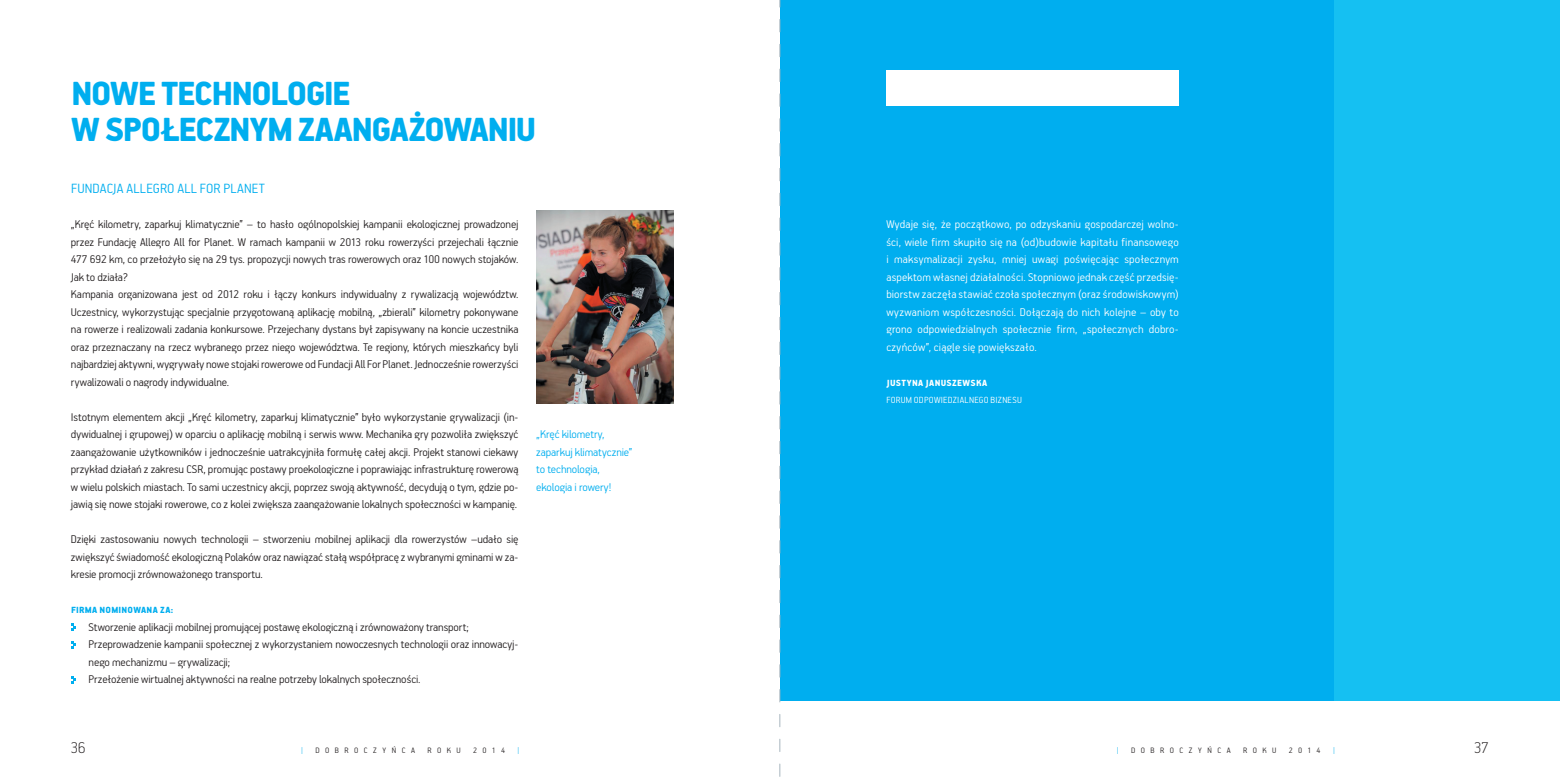
<style>
.page{position:relative;width:1560px;height:780px;background:#fff}
.page>*{position:absolute;margin:0;border:0;box-sizing:border-box;transform-origin:0 0}
.t1{font:900 37.5px/35px "PF Handbook Pro";letter-spacing:-.045em;color:#00aeef}
.t2{font:100 17.5px "PF Handbook Pro";color:#231f20}
.t3{font:300 15px "PF Handbook Pro";letter-spacing:.01em;color:#00aeef}
.t4{font:300 12.5px/17.5px "PF Handbook Pro";letter-spacing:-.005em;color:#231f20}
.t5{font:300 12.5px/17.5px "PF Handbook Pro";letter-spacing:.015em;color:#fff;text-align:justify}
.t6{font:300 12.5px/17.5px "PF Handbook Pro";letter-spacing:-.005em;color:#00aeef}
.t7{font:300 10px "PF Handbook Pro";letter-spacing:.025em;color:#fff}
.t8{font:900 10px "PF Handbook Pro";letter-spacing:.025em;color:#00aeef}
.t9{font:900 10px "PF Handbook Pro";letter-spacing:.035em;color:#fff}
.t10{font:300 8.75px "PF Handbook Pro";letter-spacing:.625em;color:#231f20}
.t11{font:300 8.75px "PF Handbook Pro";color:#00aeef}
</style>
<div class="page">
<div style="left:1333px;top:0;width:226px;height:700px;background:#15c0f2"></div>
<div style="left:780px;top:0;width:553px;height:700px;background:#00aeef"></div>
<div style="left:886px;top:71px;width:292px;height:35px;background:#fff"></div>
<svg style="left:71px;top:623px;width:5px;height:7px"></svg>
<svg style="left:71px;top:641px;width:5px;height:7px"></svg>
<svg style="left:71px;top:676px;width:5px;height:7px"></svg>
<img style="left:536px;top:210px;width:137px;height:193px">
<svg style="left:779px;top:0;width:1px;height:777px"></svg>
<h1 class="t1" style="left:71px;top:76px;width:467px">NOWE TECHNOLOGIE<br>W SPOŁECZNYM ZAANGAŻOWANIU</h1>
<p class="t3" style="left:71px;top:179px;width:195px">FUNDACJA ALLEGRO ALL FOR PLANET</p>
<p class="t4" style="left:71px;top:215px;width:449px">„Kręć kilometry, zaparkuj klimatycznie” – to hasło ogólnopolskiej kampanii ekologicznej prowadzonej przez Fundację Allegro All for Planet. W ramach kampanii w 2013 roku rowerzyści przejechali łącznie 477 692 km, co przełożyło się na 29 tys. propozycji nowych tras rowerowych oraz 100 nowych stojaków.<br>Jak to działa?<br>Kampania organizowana jest od 2012 roku i łączy konkurs indywidualny z rywalizacją województw.<br>Uczestnicy, wykorzystując specjalnie przygotowaną aplikację mobilną, „zbierali” kilometry pokonywane na rowerze i realizowali zadania konkursowe. Przejechany dystans był zapisywany na koncie uczestnika oraz przeznaczany na rzecz wybranego przez niego województwa. Te regiony, których mieszkańcy byli najbardziej aktywni, wygrywały nowe stojaki rowerowe od Fundacji All For Planet. Jednocześnie rowerzyści rywalizowali o nagrody indywidualne.</p>
<p class="t4" style="left:71px;top:407px;width:449px;text-align:justify">Istotnym elementem akcji „Kręć kilometry, zaparkuj klimatycznie” było wykorzystanie grywalizacji (in&shy;dywidualnej i grupowej) w oparciu o aplikację mobilną i serwis www. Mechanika gry pozwoliła zwiększyć zaangażowanie użytkowników i jednocześnie uatrakcyjniła formułę całej akcji. Projekt stanowi ciekawy przykład działań z zakresu CSR, promując postawy proekologiczne i poprawiając infrastrukturę rowerową w wielu polskich miastach. To sami uczestnicy akcji, poprzez swoją aktywność, decydują o tym, gdzie po&shy;jawią się nowe stojaki rowerowe, co z kolei zwiększa zaangażowanie lokalnych społeczności w kampanię.</p>
<p class="t4" style="left:71px;top:530px;width:449px;text-align:justify">Dzięki zastosowaniu nowych technologii – stworzeniu mobilnej aplikacji dla rowerzystów –udało się zwiększyć świadomość ekologiczną Polaków oraz nawiązać stałą współpracę z wybranymi gminami w za&shy;kresie promocji zrównoważonego transportu.</p>
<p class="t8" style="left:71px;top:604px;width:104px">FIRMA NOMINOWANA ZA:</p>
<p class="t4" style="left:89px;top:617px;width:431px">Stworzenie aplikacji mobilnej promującej postawę ekologiczną i zrównoważony transport; Przeprowadzenie kampanii społecznej z wykorzystaniem nowoczesnych technologii oraz innowacyj&shy;nego mechanizmu – grywalizacji;<br>Przełożenie wirtualnej aktywności na realne potrzeby lokalnych społeczności.</p>
<p class="t6" style="left:536px;top:425px;width:98px">„Kręć kilometry, zaparkuj klimatycznie” to technologia, ekologia i rowery!</p>
<p class="t5" style="left:886px;top:215px;width:294px">Wydaje się, że początkowo, po odzyskaniu gospodarczej wolno&shy;ści, wiele firm skupiło się na (od)budowie kapitału finansowego i maksymalizacji zysku, mniej uwagi poświęcając społecznym aspektom własnej działalności. Stopniowo jednak część przedsię&shy;biorstw zaczęła stawiać czoła społecznym (oraz środowiskowym) wyzwaniom współczesności. Dołączają do nich kolejne – oby to grono odpowiedzialnych społecznie firm, „społecznych dobro&shy;czyńców”, ciągle się powiększało.</p>
<p class="t9" style="left:886px;top:376px;width:102px">JUSTYNA JANUSZEWSKA</p>
<p class="t7" style="left:886px;top:394px;width:137px">FORUM ODPOWIEDZIALNEGO BIZNESU</p>
<h2 class="t2" style="left:71px;top:737px;width:16px">36</h2>
<p class="t11" style="left:301px;top:745px;width:3px">|</p>
<p class="t10" style="left:315px;top:745px;width:101px">DOBROCZYŃCA</p>
<p class="t10" style="left:427px;top:745px;width:35px">ROKU</p>
<p class="t10" style="left:473px;top:745px;width:33px">2014</p>
<p class="t11" style="left:517px;top:745px;width:3px">|</p>
<p class="t11" style="left:1116px;top:745px;width:3px">|</p>
<p class="t10" style="left:1130px;top:745px;width:101px">DOBROCZYŃCA</p>
<p class="t10" style="left:1242px;top:745px;width:35px">ROKU</p>
<p class="t10" style="left:1288px;top:745px;width:33px">2014</p>
<p class="t11" style="left:1332px;top:745px;width:3px">|</p>
<h2 class="t2" style="left:1473px;top:737px;width:16px">37</h2>
</div>
